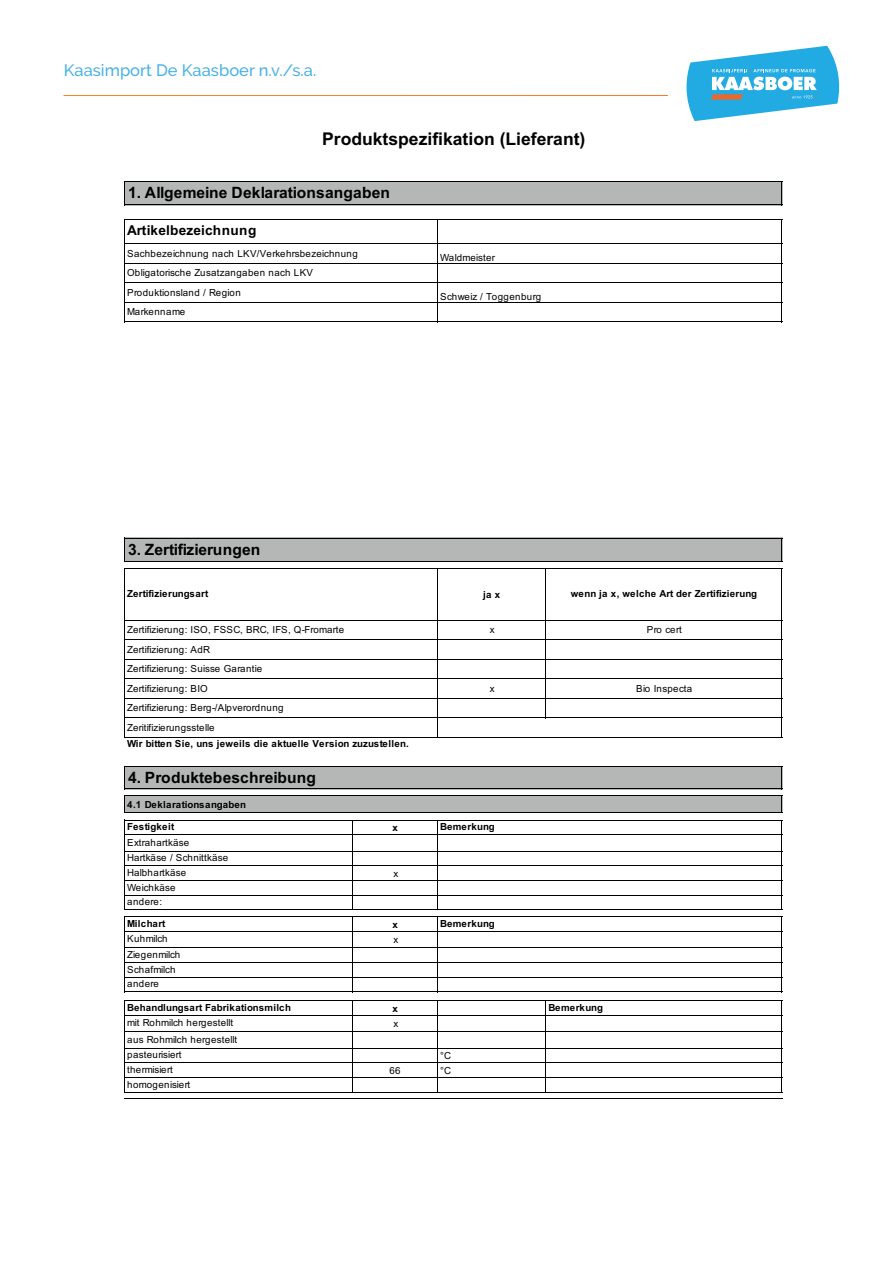
<style>
.page{position:relative;width:893px;height:1263px;background:#fff}
.page>*{position:absolute;margin:0;border:0;box-sizing:border-box;transform-origin:0 0}
.t1{font:700 17.55px "Arial";color:#000001}
.t2{font:500 16.5px "Raleway";color:#49b1e4}
.t3{font:700 15.6px "Arial";letter-spacing:.005em;color:#000001}
.t4{font:700 13.65px "Arial";letter-spacing:.015em;color:#000001}
.t5{font:9.75px "Arial";letter-spacing:.02em;color:#000001}
.t6{font:700 9.75px "Arial";letter-spacing:.02em;color:#000001}
.t7{font:9.75px/19.5px "Arial";letter-spacing:.045em;color:#000001}
.t8{font:9.75px/15.6px "Arial";color:#000001}
</style>
<div class="page">
<div style="left:125px;top:181px;width:657px;height:24px;background:#b5b7b7"></div>
<div style="left:125px;top:538px;width:657px;height:24px;background:#b5b7b7"></div>
<div style="left:125px;top:766px;width:657px;height:23px;background:#b5b7b7"></div>
<div style="left:125px;top:795px;width:657px;height:18px;background:#b5b7b7"></div>
<svg style="left:124px;top:181px;width:1px;height:24px"></svg>
<svg style="left:781px;top:182px;width:1px;height:22px"></svg>
<hr style="left:124px;top:219px;width:1px;height:103px;background:#000001">
<hr style="left:781px;top:220px;width:1px;height:102px;background:#000001">
<hr style="left:437px;top:220px;width:1px;height:102px;background:#000001">
<svg style="left:124px;top:538px;width:1px;height:24px"></svg>
<svg style="left:781px;top:539px;width:1px;height:22px"></svg>
<hr style="left:124px;top:568px;width:1px;height:170px;background:#000001">
<hr style="left:781px;top:569px;width:1px;height:169px;background:#000001">
<svg style="left:124px;top:766px;width:1px;height:23px"></svg>
<svg style="left:781px;top:767px;width:1px;height:21px"></svg>
<svg style="left:124px;top:795px;width:1px;height:18px"></svg>
<hr style="left:437px;top:569px;width:1px;height:169px;background:#000001">
<svg style="left:781px;top:796px;width:1px;height:16px"></svg>
<hr style="left:124px;top:819px;width:1px;height:91px;background:#000001">
<hr style="left:352px;top:820px;width:1px;height:90px;background:#000001">
<hr style="left:437px;top:820px;width:1px;height:90px;background:#000001">
<hr style="left:781px;top:820px;width:1px;height:90px;background:#000001">
<hr style="left:124px;top:916px;width:1px;height:76px;background:#000001">
<hr style="left:352px;top:917px;width:1px;height:75px;background:#000001">
<hr style="left:437px;top:917px;width:1px;height:75px;background:#000001">
<hr style="left:545px;top:569px;width:1px;height:149px;background:#000001">
<hr style="left:781px;top:917px;width:1px;height:75px;background:#000001">
<hr style="left:124px;top:1000px;width:1px;height:92px;background:#000001">
<hr style="left:781px;top:1001px;width:1px;height:91px;background:#000001">
<hr style="left:437px;top:1001px;width:1px;height:91px;background:#000001">
<hr style="left:545px;top:1001px;width:1px;height:91px;background:#000001">
<hr style="left:352px;top:1001px;width:1px;height:91px;background:#000001">
<hr style="left:125px;top:181px;width:657px;height:1px;background:#000001">
<hr style="left:125px;top:204px;width:657px;height:1px;background:#000001">
<hr style="left:125px;top:219px;width:657px;height:1px;background:#000001">
<hr style="left:125px;top:243px;width:657px;height:1px;background:#000001">
<hr style="left:125px;top:263px;width:657px;height:1px;background:#000001">
<hr style="left:125px;top:282px;width:657px;height:1px;background:#000001">
<hr style="left:125px;top:302px;width:657px;height:1px;background:#000001">
<hr style="left:125px;top:321px;width:657px;height:1px;background:#000001">
<hr style="left:125px;top:538px;width:657px;height:1px;background:#000001">
<hr style="left:125px;top:561px;width:657px;height:1px;background:#000001">
<hr style="left:125px;top:568px;width:657px;height:1px;background:#000001">
<hr style="left:125px;top:620px;width:657px;height:1px;background:#000001">
<hr style="left:125px;top:639px;width:657px;height:1px;background:#000001">
<hr style="left:125px;top:659px;width:657px;height:1px;background:#000001">
<hr style="left:125px;top:678px;width:657px;height:1px;background:#000001">
<hr style="left:125px;top:698px;width:657px;height:1px;background:#000001">
<hr style="left:125px;top:717px;width:657px;height:1px;background:#000001">
<hr style="left:125px;top:737px;width:657px;height:1px;background:#000001">
<hr style="left:125px;top:766px;width:657px;height:1px;background:#000001">
<hr style="left:125px;top:788px;width:657px;height:1px;background:#000001">
<hr style="left:125px;top:795px;width:657px;height:1px;background:#000001">
<hr style="left:125px;top:812px;width:657px;height:1px;background:#000001">
<hr style="left:125px;top:819px;width:657px;height:1px;background:#000001">
<hr style="left:125px;top:834px;width:657px;height:1px;background:#000001">
<hr style="left:125px;top:851px;width:657px;height:1px;background:#000001">
<hr style="left:125px;top:865px;width:657px;height:1px;background:#000001">
<hr style="left:125px;top:880px;width:657px;height:1px;background:#000001">
<hr style="left:125px;top:895px;width:657px;height:1px;background:#000001">
<hr style="left:125px;top:909px;width:657px;height:1px;background:#000001">
<hr style="left:125px;top:916px;width:657px;height:1px;background:#000001">
<hr style="left:125px;top:931px;width:657px;height:1px;background:#000001">
<hr style="left:125px;top:947px;width:657px;height:1px;background:#000001">
<hr style="left:125px;top:962px;width:657px;height:1px;background:#000001">
<hr style="left:125px;top:976px;width:657px;height:1px;background:#000001">
<hr style="left:125px;top:991px;width:657px;height:1px;background:#000001">
<hr style="left:125px;top:1000px;width:657px;height:1px;background:#000001">
<hr style="left:125px;top:1014px;width:657px;height:1px;background:#000001">
<hr style="left:125px;top:1031px;width:657px;height:1px;background:#000001">
<hr style="left:125px;top:1048px;width:657px;height:1px;background:#000001">
<hr style="left:125px;top:1062px;width:657px;height:1px;background:#000001">
<hr style="left:125px;top:1077px;width:657px;height:1px;background:#000001">
<hr style="left:125px;top:1091px;width:657px;height:1px;background:#000001">
<hr style="left:124px;top:1098px;width:658px;height:1px;background:#000001">
<svg style="left:686px;top:46px;width:153px;height:75px"></svg>
<h2 class="t2" style="left:64px;top:60px;width:254px">Kaasimport De Kaasboer n.v./s.a.</h2>
<h1 class="t1" style="left:322px;top:126px;width:265px">Produktspezifikation (Lieferant)</h1>
<h3 class="t3" style="left:128px;top:182px;width:263px">1. Allgemeine Deklarationsangaben</h3>
<h3 class="t4" style="left:127px;top:221px;width:131px">Artikelbezeichnung</h3>
<p class="t7" style="left:127px;top:244px;width:232px">Sachbezeichnung nach LKV/Verkehrsbezeichnung</p>
<p class="t5" style="left:440px;top:251px;width:56px">Waldmeister</p>
<p class="t7" style="left:127px;top:263px;width:187px">Obligatorische Zusatzangaben nach LKV<br>Produktionsland / Region</p>
<p class="t7" style="left:127px;top:302px;width:60px">Markenname</p>
<h3 class="t3" style="left:128px;top:539px;width:134px">3. Zertifizierungen</h3>
<p class="t7" style="left:440px;top:287px;width:102px">Schweiz / Toggenburg</p>
<p class="t6" style="left:127px;top:587px;width:83px">Zertifizierungsart</p>
<p class="t6" style="left:571px;top:587px;width:188px">wenn ja x, welche Art der Zertifizierung</p>
<p class="t5" style="left:647px;top:623px;width:36px">Pro cert</p>
<p class="t5" style="left:127px;top:643px;width:85px">Zertifizierung: AdR</p>
<p class="t5" style="left:127px;top:682px;width:82px">Zertifizierung: BIO</p>
<p class="t8" style="left:127px;top:719px;width:89px">Zeritifizierungsstelle</p>
<p class="t6" style="left:483px;top:588px;width:19px">ja x</p>
<p class="t5" style="left:490px;top:623px;width:6px">x</p>
<p class="t5" style="left:127px;top:623px;width:218px">Zertifizierung: ISO, FSSC, BRC, IFS, Q-Fromarte</p>
<p class="t5" style="left:127px;top:662px;width:137px">Zertifizierung: Suisse Garantie</p>
<p class="t5" style="left:127px;top:701px;width:158px">Zertifizierung: Berg-/Alpverordnung</p>
<p class="t5" style="left:636px;top:682px;width:58px">Bio Inspecta</p>
<p class="t5" style="left:490px;top:682px;width:6px">x</p>
<p class="t6" style="left:127px;top:737px;width:283px">Wir bitten Sie, uns jeweils die aktuelle Version zuzustellen.</p>
<h3 class="t3" style="left:128px;top:767px;width:189px">4. Produktebeschreibung</h3>
<p class="t6" style="left:127px;top:797px;width:121px">4.1 Deklarationsangaben</p>
<p class="t6" style="left:127px;top:820px;width:49px">Festigkeit</p>
<p class="t6" style="left:440px;top:820px;width:56px">Bemerkung</p>
<p class="t5" style="left:127px;top:851px;width:102px">Hartkäse / Schnittkäse</p>
<p class="t6" style="left:392px;top:821px;width:7px">x</p>
<p class="t5" style="left:127px;top:836px;width:63px">Extrahartkäse</p>
<p class="t7" style="left:127px;top:880px;width:50px;line-height:14.7px">Weichkäse andere:</p>
<p class="t6" style="left:127px;top:916px;width:40px">Milchart</p>
<p class="t6" style="left:440px;top:916px;width:56px">Bemerkung</p>
<p class="t5" style="left:127px;top:866px;width:61px">Halbhartkäse</p>
<p class="t5" style="left:393px;top:867px;width:6px">x</p>
<p class="t6" style="left:392px;top:917px;width:7px">x</p>
<p class="t5" style="left:393px;top:933px;width:6px">x</p>
<p class="t8" style="left:127px;top:931px;width:55px">Kuhmilch<br>Ziegenmilch</p>
<p class="t8" style="left:127px;top:961px;width:50px">Schafmilch</p>
<p class="t5" style="left:127px;top:977px;width:33px">andere</p>
<p class="t6" style="left:127px;top:1000px;width:165px">Behandlungsart Fabrikationsmilch</p>
<p class="t8" style="left:127px;top:1015px;width:108px">mit Rohmilch hergestellt</p>
<p class="t5" style="left:127px;top:1033px;width:111px">aus Rohmilch hergestellt</p>
<p class="t8" style="left:127px;top:1047px;width:56px;line-height:14.7px">pasteurisiert thermisiert</p>
<p class="t7" style="left:127px;top:1074px;width:65px">homogenisiert</p>
<p class="t6" style="left:392px;top:1001px;width:7px">x</p>
<p class="t5" style="left:393px;top:1017px;width:6px">x</p>
<p class="t5" style="left:440px;top:1049px;width:12px">°C</p>
<p class="t5" style="left:389px;top:1064px;width:13px">66</p>
<p class="t5" style="left:440px;top:1064px;width:12px">°C</p>
<p class="t6" style="left:548px;top:1000px;width:56px">Bemerkung</p>
</div>
